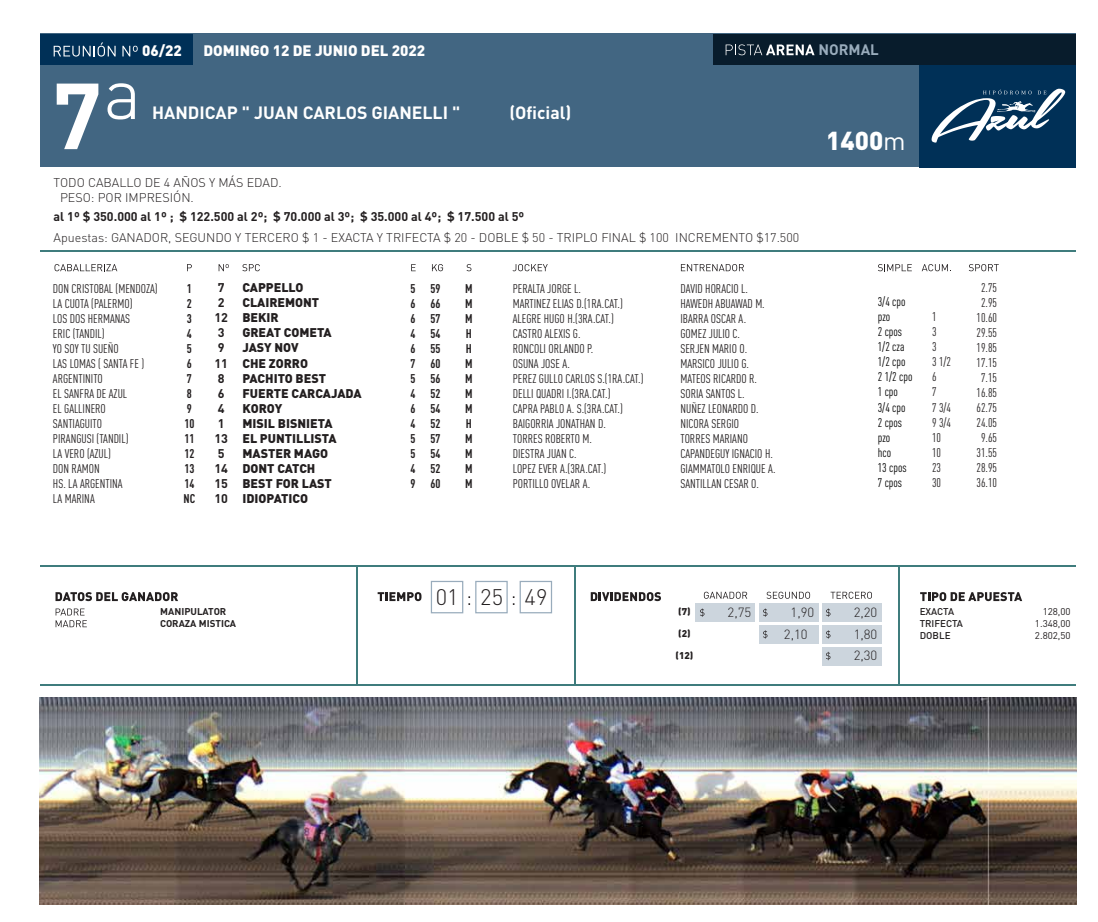
<style>
.page{position:relative;width:1098px;height:922px;background:#fff}
.page>*{position:absolute;margin:0;border:0;box-sizing:border-box;transform-origin:0 0}
.t1{font:700 92px "DIN Pro";color:#fff}
.t2{font:900 25.62px "DIN Pro";color:#fff}
.t3{font:300 22.25px "DIN Pro";color:#231f20}
.t4{font:700 17.62px "DIN Pro";color:#fff}
.t5{font:900 15px "DIN Pro";color:#fff}
.t6{font:700 15px "DIN Pro";color:#99acbc}
.t7{font:300 13.25px "DIN Pro";color:#231f20}
.t8{font:12.5px/15px "FFDIN Pro Cond";color:#231f20}
.t9{font:900 12.5px/15px "DIN Pro";color:#231f20}
.t10{font:300 12.5px/15px "DIN Pro";color:#231f20}
.t11{font:700 12.5px/15px "DIN Pro";color:#231f20}
.t12{font:700 12.5px/15px "FFDIN Pro Cond";color:#231f20;text-align:justify}
.t13{font:12.5px/15px "FFDIN Pro Cond";color:#000}
.t14{font:700 9.75px/11.8px "DIN Pro";color:#231f20}
.t15{font:9.75px/11.8px "DIN Pro";color:#231f20;text-align:justify}
.t16{font:500 9.75px/11.8px "DIN Pro";color:#231f20}
.t17{font:900 9.75px "DIN Pro";color:#231f20}
.s1{font-weight:400}
</style>
<div class="page">
<div style="left:40px;top:33px;width:1035px;height:133px;background:#426682"></div>
<div style="left:919px;top:34px;width:156px;height:134px;background:#003057"></div>
<div style="left:40px;top:34px;width:153px;height:31px;background:#003057"></div>
<div style="left:713px;top:34px;width:362px;height:31px;background:#081c2c"></div>
<hr style="left:40px;top:565px;width:1035px;height:1px;background:#3f7c7d">
<hr style="left:40px;top:684px;width:1035px;height:1px;background:#3f7c7d">
<hr style="left:575px;top:565px;width:1px;height:120px;background:#3f7c7d">
<hr style="left:356px;top:565px;width:1px;height:120px;background:#3f7c7d">
<hr style="left:898px;top:565px;width:1px;height:120px;background:#3f7c7d">
<div style="left:431px;top:580px;width:32px;height:33px;border:1px solid #99acbc"></div>
<div style="left:475px;top:580px;width:33px;height:33px;border:1px solid #99acbc"></div>
<div style="left:519px;top:580px;width:33px;height:33px;border:1px solid #99acbc"></div>
<hr style="left:40px;top:250px;width:1035px;height:2px;background:#3f7c7d">
<svg style="left:54px;top:42px;width:62px;height:15px"></svg>
<svg style="left:122px;top:46px;width:16px;height:10px"></svg>
<svg style="left:725px;top:44px;width:89px;height:11px"></svg>
<svg style="left:107px;top:83px;width:28px;height:36px"></svg>
<svg style="left:55px;top:264px;width:62px;height:7px"></svg>
<svg style="left:242px;top:264px;width:18px;height:7px"></svg>
<svg style="left:512px;top:264px;width:36px;height:7px"></svg>
<svg style="left:681px;top:264px;width:63px;height:7px"></svg>
<svg style="left:878px;top:264px;width:33px;height:7px"></svg>
<svg style="left:968px;top:264px;width:30px;height:7px"></svg>
<svg style="left:921px;top:264px;width:27px;height:7px"></svg>
<svg style="left:187px;top:264px;width:5px;height:7px"></svg>
<svg style="left:411px;top:264px;width:4px;height:7px"></svg>
<svg style="left:432px;top:264px;width:11px;height:7px"></svg>
<svg style="left:466px;top:264px;width:5px;height:7px"></svg>
<svg style="left:219px;top:264px;width:10px;height:7px"></svg>
<svg style="left:377px;top:592px;width:44px;height:9px"></svg>
<svg style="left:55px;top:592px;width:123px;height:9px"></svg>
<svg style="left:590px;top:592px;width:71px;height:9px"></svg>
<svg style="left:920px;top:592px;width:102px;height:9px"></svg>
<svg style="left:704px;top:591px;width:43px;height:7px"></svg>
<svg style="left:766px;top:591px;width:44px;height:7px"></svg>
<svg style="left:830px;top:591px;width:42px;height:7px"></svg>
<div style="left:696px;top:603px;width:59px;height:18px;background:#ccd5dd"></div>
<svg style="left:700px;top:608px;width:4px;height:8px"></svg>
<div style="left:759px;top:603px;width:59px;height:18px;background:#ccd5dd"></div>
<svg style="left:763px;top:608px;width:4px;height:8px"></svg>
<div style="left:822px;top:603px;width:59px;height:18px;background:#ccd5dd"></div>
<svg style="left:826px;top:608px;width:4px;height:8px"></svg>
<div style="left:759px;top:624px;width:59px;height:19px;background:#ccd5dd"></div>
<svg style="left:763px;top:630px;width:4px;height:8px"></svg>
<div style="left:822px;top:624px;width:59px;height:19px;background:#ccd5dd"></div>
<svg style="left:826px;top:630px;width:4px;height:8px"></svg>
<div style="left:822px;top:646px;width:59px;height:19px;background:#ccd5dd"></div>
<svg style="left:826px;top:651px;width:4px;height:9px"></svg>
<svg style="left:56px;top:608px;width:31px;height:19px"></svg>
<svg style="left:931px;top:89px;width:134px;height:53px"></svg>
<img style="left:40px;top:697px;width:1036px;height:207px">
<h1 class="t1" style="left:52px;top:53px;width:51px">7</h1>
<p class="t5" style="left:142px;top:41px;width:41px">06/22</p>
<p class="t5" style="left:203px;top:41px;width:223px">DOMINGO 12 DE JUNIO DEL 2022</p>
<p class="t6" style="left:818px;top:40px;width:62px">NORMAL</p>
<h3 class="t4" style="left:152px;top:101px;width:310px">HANDICAP " JUAN CARLOS GIANELLI "</h3>
<h3 class="t4" style="left:509px;top:101px;width:64px">(Oficial)</h3>
<h2 class="t2" style="left:826px;top:123px;width:81px">1400<span class="s1">m</span></h2>
<p class="t10" style="left:60px;top:174px;width:223px;text-indent:-6px">TODO CABALLO DE 4 AÑOS Y MÁS EDAD.<br>PESO: POR IMPRESIÓN.</p>
<p class="t11" style="left:54px;top:208px;width:472px">al 1º $ 350.000 al 1º ; $ 122.500 al 2º; $ 70.000 al 3º; $ 35.000 al 4º; $ 17.500 al 5º</p>
<p class="t10" style="left:54px;top:229px;width:747px">Apuestas: GANADOR, SEGUNDO Y TERCERO $ 1 - EXACTA Y TRIFECTA $ 20 - DOBLE $ 50 - TRIPLO FINAL $ 100 INCREMENTO $17.500</p>
<p class="t8" style="left:53px;top:280px;width:106px">DON CRISTOBAL (MENDOZA)<br>LA CUOTA (PALERMO)<br>LOS DOS HERMANAS<br>ERIC (TANDIL)<br>YO SOY TU SUEÑO<br>LAS LOMAS ( SANTA FE )<br>ARGENTINITO<br>EL SANFRA DE AZUL<br>EL GALLINERO<br>SANTIAGUITO<br>PIRANGUSI (TANDIL)<br>LA VERO (AZUL)<br>DON RAMON<br>HS. LA ARGENTINA<br>LA MARINA</p>
<p class="t12" style="left:183px;top:280px;width:13px;text-align:left">1<br>2<br>3<br>4<br>5<br>6<br>7<br>8<br>9<br>10<br>11<br>12<br>13<br>14<br>NC</p>
<p class="t11" style="left:214px;top:280px;width:15px">7<br>2<br>12<br>3<br>9<br>11<br>8<br>6<br>4<br>1<br>13<br>5<br>14<br>15<br>10</p>
<p class="t9" style="left:242px;top:280px;width:121px">CAPPELLO<br>CLAIREMONT<br>BEKIR<br>GREAT COMETA<br>JASY NOV<br>CHE ZORRO<br>PACHITO BEST<br>FUERTE CARCAJADA<br>KOROY<br>MISIL BISNIETA<br>EL PUNTILLISTA<br>MASTER MAGO<br>DONT CATCH<br>BEST FOR LAST<br>IDIOPATICO</p>
<p class="t12" style="left:410px;top:280px;width:7px">5<br>6<br>6<br>4<br>6<br>7<br>5<br>4<br>6<br>4<br>5<br>5<br>4<br>9</p>
<p class="t12" style="left:430px;top:280px;width:12px">59<br>66<br>57<br>54<br>55<br>60<br>56<br>52<br>54<br>52<br>57<br>54<br>52<br>60</p>
<p class="t12" style="left:465px;top:280px;width:9px">M M M H H M M M M H M M M M</p>
<p class="t8" style="left:513px;top:280px;width:132px">PERALTA JORGE L.<br>MARTINEZ ELIAS D.(1RA.CAT.)<br>ALEGRE HUGO H.(3RA.CAT.)<br>CASTRO ALEXIS G.<br>RONCOLI ORLANDO P.<br>OSUNA JOSE A.<br>PEREZ GULLO CARLOS S.(1RA.CAT.)<br>DELLI QUADRI I.(3RA.CAT.)<br>CAPRA PABLO A. S.(3RA.CAT.)<br>BAIGORRIA JONATHAN D.<br>TORRES ROBERTO M.<br>DIESTRA JUAN C.<br>LOPEZ EVER A.(3RA.CAT.)<br>PORTILLO OVELAR A.</p>
<p class="t8" style="left:680px;top:280px;width:97px">DAVID HORACIO L.<br>HAWEDH ABUAWAD M.<br>IBARRA OSCAR A.<br>GOMEZ JULIO C.<br>SERJEN MARIO O.<br>MARSICO JULIO G.<br>MATEOS RICARDO R.<br>SORIA SANTOS L.<br>NUÑEZ LEONARDO D.<br>NICORA SERGIO<br>TORRES MARIANO<br>CAPANDEGUY IGNACIO H.<br>GIAMMATOLO ENRIQUE A.<br>SANTILLAN CESAR O.</p>
<h3 class="t3" style="left:436px;top:581px;width:113px">01 25 49</h3>
<p class="t13" style="left:877px;top:293px;width:36px">3/4 cpo pzo<br>2 cpos<br>1/2 cza<br>1/2 cpo<br>2 1/2 cpo<br>1 cpo<br>3/4 cpo<br>2 cpos pzo<br>hco<br>13 cpos<br>7 cpos</p>
<p class="t8" style="left:932px;top:308px;width:21px">1<br>3<br>3<br>3 1/2<br>6<br>7<br>7 3/4<br>9 3/4<br>10<br>10<br>23<br>30</p>
<p class="t8" style="left:976px;top:279px;width:22px;text-align:center">2.75<br>2.95<br>10.60<br>29.55<br>19.85<br>17.15<br>7.15<br>16.85<br>62.75<br>24.05<br>9.65<br>31.55<br>28.95<br>36.10</p>
<p class="t17" style="left:678px;top:605px;width:14px">(7)</p>
<p class="t7" style="left:727px;top:603px;width:25px">2,75</p>
<p class="t7" style="left:790px;top:603px;width:25px">1,90</p>
<p class="t7" style="left:853px;top:603px;width:25px">2,20</p>
<p class="t17" style="left:678px;top:627px;width:14px">(2)</p>
<p class="t7" style="left:784px;top:625px;width:25px">2,10</p>
<p class="t7" style="left:853px;top:625px;width:25px">1,80</p>
<p class="t17" style="left:675px;top:648px;width:19px">(12)</p>
<p class="t7" style="left:853px;top:646px;width:25px">2,30</p>
<p class="t14" style="left:160px;top:605px;width:77px">MANIPULATOR<br>CORAZA MISTICA</p>
<p class="t15" style="left:1034px;top:605px;width:37px;text-indent:8px">128,00<br>1.348,00<br>2.802,50</p>
<p class="t16" style="left:919px;top:605px;width:45px">EXACTA<br>TRIFECTA<br>DOBLE</p>
</div>
